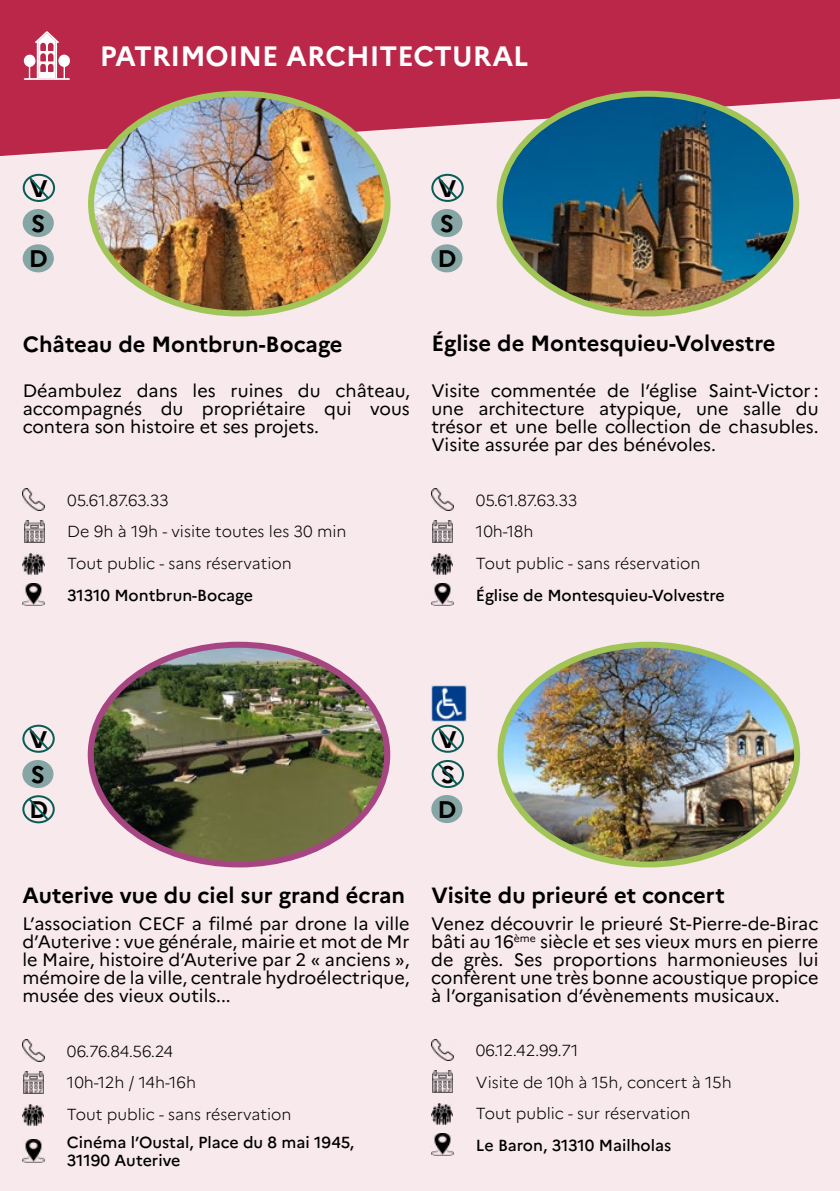
<style>
.page{position:relative;width:840px;height:1191px;background:#fff}
.page>*{position:absolute;margin:0;border:0;box-sizing:border-box;transform-origin:0 0}
.t1{font:700 28px "Marianne";color:#fff}
.t2{font:700 24px "Marianne";color:#000}
.t3{font:700 22px "Marianne";color:#000}
.t4{font:18px/18px "Marianne";color:#000;text-align:justify}
.t5{font:300 16px "Marianne";color:#000}
.t6{font:500 16px "Marianne";color:#000}
</style>
<div class="page">
<div style="left:0;top:0;width:839px;height:1191px;background:#f8e9ed"></div>
<svg style="left:0;top:0;width:839px;height:156px;background:#be3454"></svg>
<hr style="left:839px;top:0;width:1px;height:1191px;background:#ba2749">
<svg style="left:839px;top:98px;width:1px;height:61px"></svg>
<svg style="left:24px;top:31px;width:46px;height:49px;background:#d67f93"></svg>
<img style="left:94px;top:96px;width:293px;height:217px">
<div style="left:88px;top:91px;width:302px;height:225px;border:6px solid #a1c557;border-radius:50%"></div>
<img style="left:23px;top:488px;width:21px;height:22px">
<img style="left:23px;top:553px;width:21px;height:21px">
<img style="left:24px;top:520px;width:20px;height:22px">
<img style="left:23px;top:583px;width:21px;height:22px">
<div style="left:24px;top:210px;width:29px;height:26px;background:#85a6a4;border-radius:50%"></div>
<div style="left:23px;top:209px;width:31px;height:28px;border:2px solid #085d55;border-radius:50%"></div>
<div style="left:24px;top:245px;width:29px;height:26px;background:#85a6a4;border-radius:50%"></div>
<div style="left:23px;top:244px;width:31px;height:28px;border:2px solid #085d55;border-radius:50%"></div>
<div style="left:23px;top:174px;width:32px;height:28px;border:2px solid #085d55;border-radius:50%"></div>
<svg style="left:27px;top:175px;width:24px;height:26px"></svg>
<img style="left:501px;top:94px;width:293px;height:219px">
<div style="left:496px;top:91px;width:302px;height:225px;border:6px solid #a1c557;border-radius:50%"></div>
<img style="left:431px;top:488px;width:22px;height:22px">
<img style="left:431px;top:553px;width:21px;height:21px">
<img style="left:432px;top:520px;width:20px;height:22px">
<img style="left:431px;top:583px;width:22px;height:22px">
<div style="left:432px;top:210px;width:29px;height:26px;background:#85a6a4;border-radius:50%"></div>
<div style="left:431px;top:209px;width:31px;height:28px;border:2px solid #085d55;border-radius:50%"></div>
<div style="left:432px;top:245px;width:29px;height:26px;background:#85a6a4;border-radius:50%"></div>
<div style="left:431px;top:244px;width:31px;height:28px;border:2px solid #085d55;border-radius:50%"></div>
<div style="left:431px;top:174px;width:32px;height:28px;border:2px solid #085d55;border-radius:50%"></div>
<svg style="left:435px;top:175px;width:24px;height:26px"></svg>
<img style="left:91px;top:648px;width:296px;height:215px">
<div style="left:88px;top:641px;width:302px;height:226px;border:6px solid #a74583;border-radius:50%"></div>
<img style="left:22px;top:1039px;width:22px;height:22px">
<img style="left:22px;top:1104px;width:22px;height:21px">
<img style="left:24px;top:1071px;width:20px;height:22px">
<img style="left:22px;top:1139px;width:22px;height:23px">
<div style="left:23px;top:761px;width:29px;height:26px;background:#85a6a4;border-radius:50%"></div>
<div style="left:22px;top:760px;width:31px;height:28px;border:2px solid #085d55;border-radius:50%"></div>
<div style="left:22px;top:724px;width:33px;height:29px;border:2px solid #085d55;border-radius:50%"></div>
<svg style="left:26px;top:725px;width:25px;height:27px"></svg>
<div style="left:22px;top:795px;width:33px;height:28px;border:2px solid #085d55;border-radius:50%"></div>
<svg style="left:26px;top:796px;width:25px;height:26px"></svg>
<img style="left:431px;top:686px;width:35px;height:35px">
<img style="left:501px;top:648px;width:295px;height:216px">
<div style="left:497px;top:641px;width:302px;height:226px;border:6px solid #a1c557;border-radius:50%"></div>
<img style="left:431px;top:1039px;width:22px;height:21px">
<img style="left:431px;top:1103px;width:21px;height:21px">
<img style="left:432px;top:1070px;width:20px;height:22px">
<img style="left:431px;top:1133px;width:22px;height:23px">
<div style="left:432px;top:796px;width:29px;height:26px;background:#85a6a4;border-radius:50%"></div>
<div style="left:431px;top:795px;width:31px;height:28px;border:2px solid #085d55;border-radius:50%"></div>
<div style="left:431px;top:724px;width:32px;height:29px;border:2px solid #085d55;border-radius:50%"></div>
<svg style="left:435px;top:725px;width:24px;height:27px"></svg>
<div style="left:431px;top:760px;width:32px;height:28px;border:2px solid #085d55;border-radius:50%"></div>
<svg style="left:435px;top:761px;width:24px;height:26px"></svg>
<p class="t2" style="left:30px;top:170px;width:19px">V</p>
<p class="t2" style="left:31px;top:205px;width:16px">S</p>
<p class="t2" style="left:29px;top:240px;width:21px">D</p>
<h1 class="t1" style="left:100px;top:34px;width:430px">PATRIMOINE ARCHITECTURAL</h1>
<p class="t2" style="left:438px;top:170px;width:19px">V</p>
<p class="t2" style="left:439px;top:205px;width:16px">S</p>
<p class="t2" style="left:437px;top:240px;width:21px">D</p>
<p class="t3" style="left:23px;top:327px;width:321px">Château de Montbrun-Bocage</p>
<p class="t4" style="left:23px;top:380px;width:388px">Déambulez dans les ruines du château, accompagnés du propriétaire qui vous contera son histoire et ses projets.</p>
<p class="t5" style="left:67px;top:487px;width:103px">05.61.87.63.33</p>
<p class="t5" style="left:67px;top:519px;width:280px">De 9h à 19h - visite toutes les 30 min</p>
<p class="t5" style="left:67px;top:551px;width:226px">Tout public - sans réservation</p>
<p class="t6" style="left:67px;top:582px;width:187px">31310 Montbrun-Bocage</p>
<p class="t3" style="left:431px;top:326px;width:345px">Église de Montesquieu-Volvestre</p>
<p class="t4" style="left:431px;top:380px;width:388px">Visite commentée de l’église Saint-Victor : une architecture atypique, une salle du trésor et une belle collection de chasubles.<br>Visite assurée par des bénévoles.</p>
<p class="t5" style="left:475px;top:487px;width:103px">05.61.87.63.33</p>
<p class="t5" style="left:475px;top:519px;width:59px">10h-18h</p>
<p class="t5" style="left:475px;top:551px;width:226px">Tout public - sans réservation</p>
<p class="t6" style="left:475px;top:582px;width:250px">Église de Montesquieu-Volvestre</p>
<p class="t2" style="left:30px;top:720px;width:19px">V</p>
<p class="t2" style="left:31px;top:756px;width:16px">S</p>
<p class="t2" style="left:29px;top:791px;width:21px">D</p>
<p class="t2" style="left:438px;top:720px;width:19px">V</p>
<p class="t2" style="left:440px;top:756px;width:16px">S</p>
<p class="t2" style="left:437px;top:791px;width:21px">D</p>
<p class="t3" style="left:22px;top:878px;width:384px">Auterive vue du ciel sur grand écran</p>
<p class="t4" style="left:22px;top:913px;width:388px">L’association CECF a filmé par drone la ville d’Auterive : vue générale, mairie et mot de Mr le Maire, histoire d’Auterive par 2 « anciens », mémoire de la ville, centrale hydroélectrique, musée des vieux outils...</p>
<p class="t5" style="left:67px;top:1038px;width:108px">06.76.84.56.24</p>
<p class="t5" style="left:67px;top:1070px;width:130px">10h-12h / 14h-16h</p>
<p class="t5" style="left:67px;top:1102px;width:226px">Tout public - sans réservation</p>
<p class="t6" style="left:67px;top:1129px;width:288px">Cinéma l’Oustal, Place du 8 mai 1945,</p>
<p class="t6" style="left:67px;top:1147px;width:115px">31190 Auterive</p>
<p class="t3" style="left:431px;top:878px;width:295px">Visite du prieuré et concert</p>
<p class="t4" style="left:431px;top:913px;width:388px">Venez découvrir le prieuré St-Pierre-de-Birac bâti au 16<sup>ème</sup> siècle et ses vieux murs en pierre de grès. Ses proportions harmonieuses lui confèrent une très bonne acoustique propice à l’organisation d’évènements musicaux.</p>
<p class="t5" style="left:475px;top:1038px;width:104px">06.12.42.99.71</p>
<p class="t5" style="left:475px;top:1069px;width:257px">Visite de 10h à 15h, concert à 15h</p>
<p class="t5" style="left:475px;top:1101px;width:216px">Tout public - sur réservation</p>
<p class="t6" style="left:475px;top:1133px;width:197px">Le Baron, 31310 Mailholas</p>
</div>
